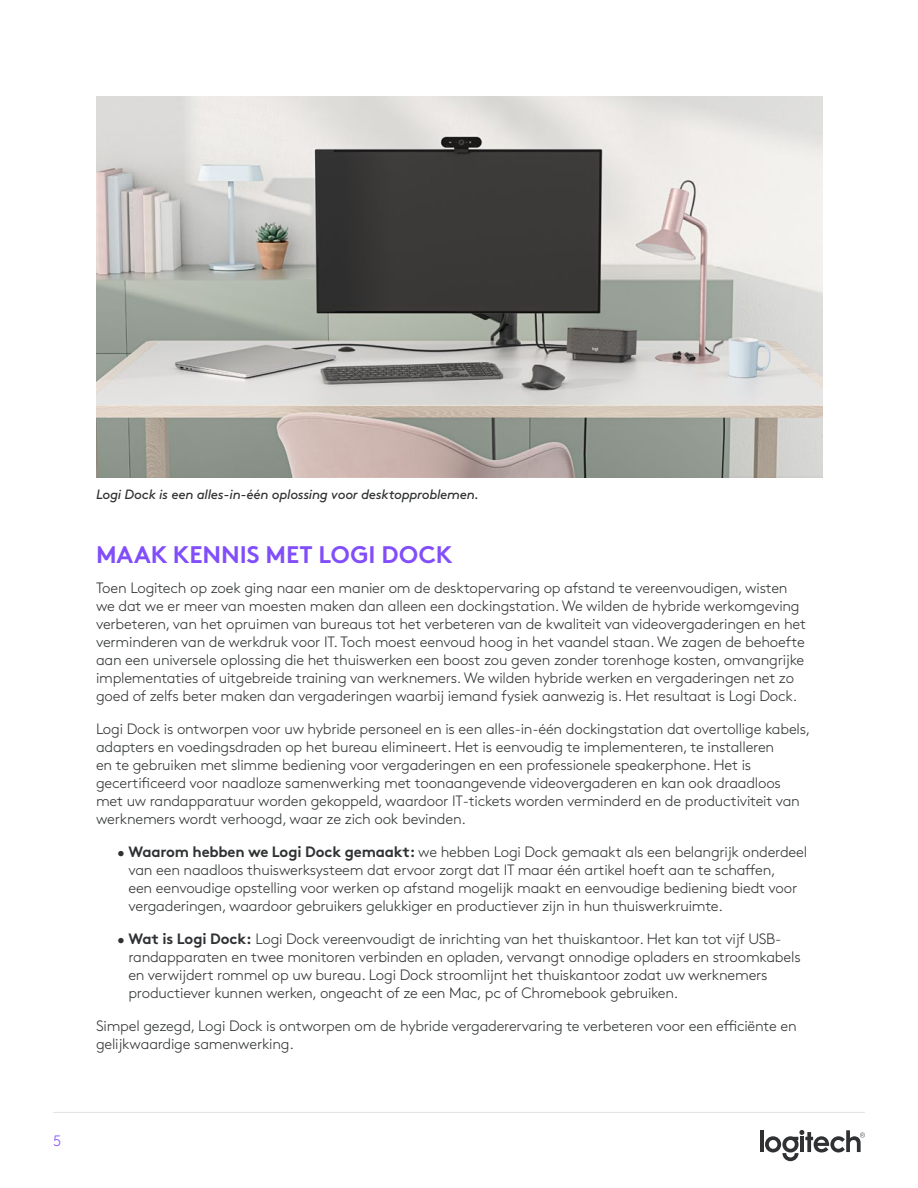
<style>
.page{position:relative;width:918px;height:1188px;background:#fff}
.page>*{position:absolute;margin:0;border:0;box-sizing:border-box;transform-origin:0 0}
.t1{font:700 24px "Brown Pro";letter-spacing:-.005em;color:#814efa}
.t2{font:300 15px/18px "Brown Pro";letter-spacing:-.015em;color:#2f3132}
.t3{font:300 15px "Brown Pro";color:#814efa}
.t4{font:italic 13.5px "Brown Pro";letter-spacing:-.02em;color:#2f3132}
.s1{font-weight:700}
</style>
<div class="page">
<hr style="left:760px;top:1130px;width:4px;height:22px;background:#2f3132">
<svg style="left:765px;top:1130px;width:100px;height:31px"></svg>
<hr style="left:800px;top:1137px;width:4px;height:15px;background:#2f3132">
<hr style="left:53px;top:1112px;width:812px;height:1px;background:#e1e2e3">
<img style="left:96px;top:96px;width:726px;height:381px">
<p class="t3" style="left:53px;top:1130px;width:10px">5</p>
<p class="t4" style="left:96px;top:484px;width:385px">Logi Dock is een alles-in-één oplossing voor desktopproblemen.</p>
<h1 class="t1" style="left:96px;top:536px;width:358px">MAAK KENNIS MET LOGI DOCK</h1>
<p class="t2" style="left:96px;top:578px;width:712px">Toen Logitech op zoek ging naar een manier om de desktopervaring op afstand te vereenvoudigen, wisten we dat we er meer van moesten maken dan alleen een dockingstation. We wilden de hybride werkomgeving verbeteren, van het opruimen van bureaus tot het verbeteren van de kwaliteit van videovergaderingen en het verminderen van de werkdruk voor IT. Toch moest eenvoud hoog in het vaandel staan. We zagen de behoefte aan een universele oplossing die het thuiswerken een boost zou geven zonder torenhoge kosten, omvangrijke implementaties of uitgebreide training van werknemers. We wilden hybride werken en vergaderingen net zo goed of zelfs beter maken dan vergaderingen waarbij iemand fysiek aanwezig is. Het resultaat is Logi Dock.</p>
<p class="t2" style="left:96px;top:719px;width:716px">Logi Dock is ontworpen voor uw hybride personeel en is een alles-in-één dockingstation dat overtollige kabels, adapters en voedingsdraden op het bureau elimineert. Het is eenvoudig te implementeren, te installeren<br>en te gebruiken met slimme bediening voor vergaderingen en een professionele speakerphone. Het is gecertificeerd voor naadloze samenwerking met toonaangevende videovergaderen en kan ook draadloos met uw randapparatuur worden gekoppeld, waardoor IT-tickets worden verminderd en de productiviteit van werknemers wordt verhoogd, waar ze zich ook bevinden.</p>
<p class="t2" style="left:128px;top:842px;width:680px;text-indent:-11px">• <span class="s1">Waarom hebben we Logi Dock gemaakt:</span> we hebben Logi Dock gemaakt als een belangrijk onderdeel van een naadloos thuiswerksysteem dat ervoor zorgt dat IT maar één artikel hoeft aan te schaffen,<br>een eenvoudige opstelling voor werken op afstand mogelijk maakt en eenvoudige bediening biedt voor vergaderingen, waardoor gebruikers gelukkiger en productiever zijn in hun thuiswerkruimte.</p>
<p class="t2" style="left:128px;top:929px;width:674px;text-indent:-11px">• <span class="s1">Wat is Logi Dock:</span> Logi Dock vereenvoudigt de inrichting van het thuiskantoor. Het kan tot vijf USB&shy;randapparaten en twee monitoren verbinden en opladen, vervangt onnodige opladers en stroomkabels en verwijdert rommel op uw bureau. Logi Dock stroomlijnt het thuiskantoor zodat uw werknemers productiever kunnen werken, ongeacht of ze een Mac, pc of Chromebook gebruiken.</p>
<p class="t2" style="left:96px;top:1016px;width:702px">Simpel gezegd, Logi Dock is ontworpen om de hybride vergaderervaring te verbeteren voor een efficiënte en gelijkwaardige samenwerking.</p>
</div>
